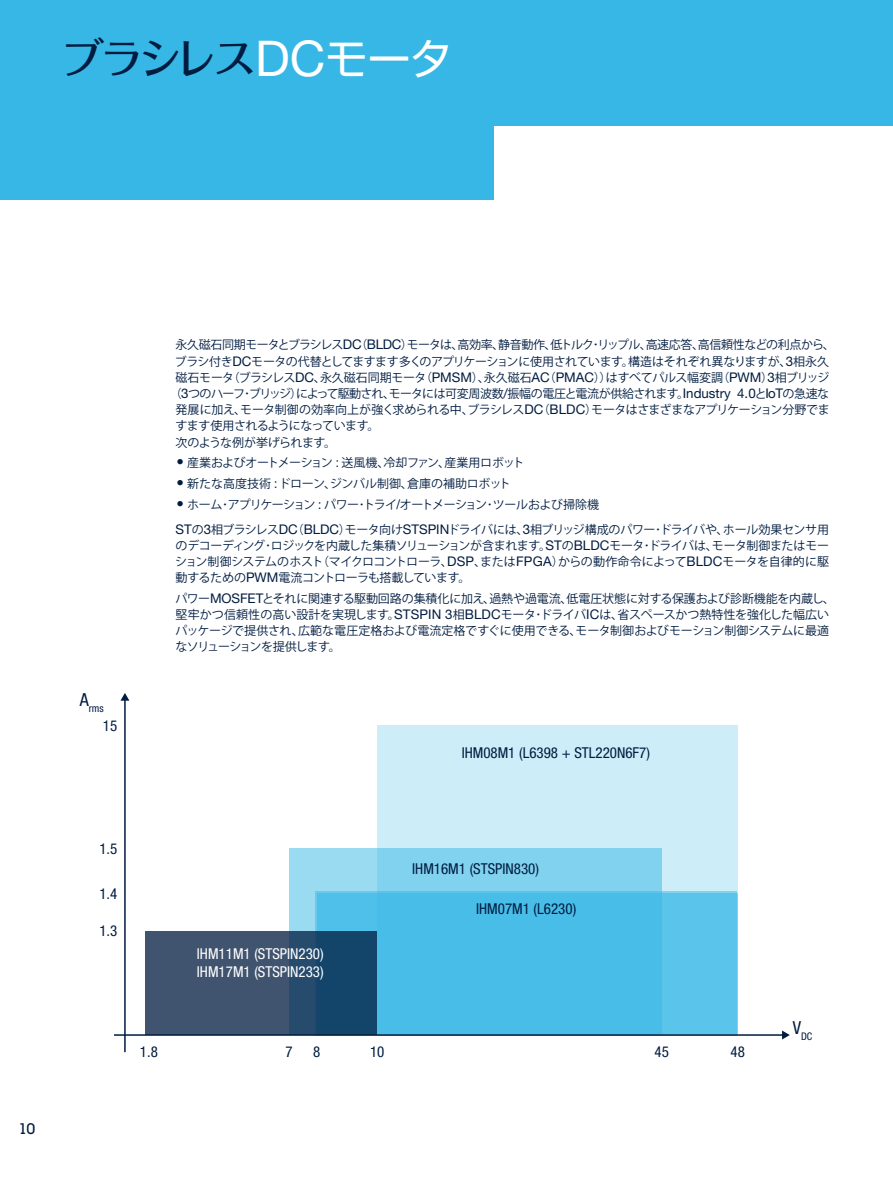
<style>
.page{position:relative;width:893px;height:1188px;background:#fff}
.page>*{position:absolute;margin:0;border:0;box-sizing:border-box;transform-origin:0 0}
.t1{font:500 42.9px "Folk Pro";letter-spacing:-.11em;color:#001c40}
.t2{font:condensed 15px "Helvetica Neue LT Std";color:#001c40}
.t3{font:condensed 15px/18px "Helvetica Neue LT Std";color:#fff}
.t4{font:500 15px "Lubalin Graph Std";color:#001c40}
.t5{font:12px/16.2px "Koz Go Pro";letter-spacing:-.035em;color:#001c40}
.t6{font:12px/16.2px "Koz Go Pro";letter-spacing:-.015em;color:#001c40}
.t7{font:12px "Koz Go Pro";color:#001c40}
.t8{font:condensed 10.5px "Helvetica Neue LT Std";color:#001c40}
.s1{font-family:"Helvetica Neue LT Std";font-weight:400;font-size:49.35px;color:#fff}
.s2{font-family:"Shin Go Pro";font-weight:400;color:#fff}
.s3{font-family:"Helvetica Neue LT Std";font-size:13.35px}
.s4{font-family:"Helvetica Neue LT Std";font-stretch:condensed;font-size:15px}
.s5{font-family:"Helvetica Neue LT Std";font-stretch:condensed;font-size:13.35px}
</style>
<div class="page">
<div style="left:377px;top:726px;width:361px;height:309px;background:#cdedf8"></div>
<hr style="left:124px;top:699px;width:2px;height:353px;background:#001c40">
<svg style="left:120px;top:693px;width:9px;height:8px"></svg>
<div style="left:289px;top:849px;width:373px;height:186px;background:linear-gradient(to right,#94d9f1,#79cfee)"></div>
<div style="left:315px;top:891px;width:422px;height:145px;background:linear-gradient(to right,#47bde8,#52c1e9)"></div>
<svg style="left:146px;top:931px;width:231px;height:103px;background:#314e6d"></svg>
<hr style="left:114px;top:1034px;width:669px;height:2px;background:#001c40">
<svg style="left:782px;top:1031px;width:8px;height:9px"></svg>
<div style="left:0;top:0;width:494px;height:200px;background:#36b7e6"></div>
<div style="left:0;top:0;width:893px;height:126px;background:#36b7e6"></div>
<h1 class="t1" style="left:61px;top:22px;width:393px">ブラシレス<span class="s1">DC</span><span class="s2">モータ</span></h1>
<p class="t4" style="left:19px;top:1119px;width:18px">10</p>
<p class="t8" style="left:80px;top:702px;width:25px"><sup>A</sup>rms</p>
<p class="t2" style="left:103px;top:717px;width:16px">15</p>
<p class="t5" style="left:176px;top:337px;width:661px">永久磁石同期モータとブラシレス<span class="s3">DC</span>（<span class="s3">BLDC</span>）モータは、高効率、静音動作、低トルク･リップル、高速応答、高信頼性などの利点から、</p>
<p class="t5" style="left:175px;top:353px;width:656px">ブラシ付き<span class="s3">DC</span>モータの代替としてますます多くのアプリケーションに使用されています。構造はそれぞれ異なりますが、<span class="s3">3</span>相永久</p>
<p class="t5" style="left:176px;top:370px;width:655px">磁石モータ（ブラシレス<span class="s3">DC</span>、永久磁石同期モータ（<span class="s3">PMSM</span>）、永久磁石<span class="s3">AC</span>（<span class="s3">PMAC</span>））はすべてパルス幅変調（<span class="s3">PWM</span>）<span class="s3">3</span>相ブリッジ</p>
<p class="t5" style="left:170px;top:386px;width:661px">（<span class="s3">3</span>つのハーフ･ブリッジ）によって駆動され、モータには可変周波数<span class="s3">/</span>振幅の電圧と電流が供給されます。<span class="s3">Industry 4.0</span>と<span class="s3">IoT</span>の急速な</p>
<p class="t5" style="left:176px;top:402px;width:656px">発展に加え、モータ制御の効率向上が強く求められる中、ブラシレス<span class="s3">DC</span>（<span class="s3">BLDC</span>）モータはさまざまなアプリケーション分野でま</p>
<p class="t5" style="left:176px;top:418px;width:205px">すます使用されるようになっています。</p>
<p class="t5" style="left:176px;top:434px;width:162px">次のような例が挙げられます。</p>
<p class="t5" style="left:176px;top:455px;width:349px"><span class="s4">•</span> 産業およびオートメーション <span class="s5">:</span> 送風機、冷却ファン、産業用ロボット</p>
<p class="t7" style="left:176px;top:476px;width:336px"><span class="s4">•</span> 新たな高度技術 <span class="s5">:</span> ドローン、ジンバル制御、倉庫の補助ロボット</p>
<p class="t5" style="left:176px;top:492px;width:655px;line-height:24.8px"><span class="s4">•</span> ホーム･アプリケーション <span class="s5">:</span> パワー･トライ<span class="s5">/</span>オートメーション･ツールおよび掃除機<br><span class="s3">ST</span>の<span class="s3">3</span>相ブラシレス<span class="s3">DC</span>（<span class="s3">BLDC</span>）モータ向け<span class="s3">STSPIN</span>ドライバには、<span class="s3">3</span>相ブリッジ構成のパワー･ドライバや、ホール効果センサ用</p>
<p class="t5" style="left:175px;top:538px;width:656px;text-align:justify">のデコーディング･ロジックを内蔵した集積ソリューションが含まれます。<span class="s3">ST</span>の<span class="s3">BLDC</span>モータ･ドライバは、モータ制御またはモーション制御システムのホスト（マイクロコントローラ、<span class="s3">DSP</span>、または<span class="s3">FPGA</span>）からの動作命令によって<span class="s3">BLDC</span>モータを自律的に駆動するための<span class="s3">PWM</span>電流コントローラも搭載しています。</p>
<p class="t6" style="left:176px;top:590px;width:661px">パワー<span class="s3">MOSFET</span>とそれに関連する駆動回路の集積化に加え、過熱や過電流、低電圧状態に対する保護および診断機能を内蔵し、堅牢かつ信頼性の高い設計を実現します。<span class="s3">STSPIN 3</span>相<span class="s3">BLDC</span>モータ･ドライバ<span class="s3">IC</span>は、省スペースかつ熱特性を強化した幅広いパッケージで提供され、広範な電圧定格および電流定格ですぐに使用できる、モータ制御およびモーション制御システムに最適なソリューションを提供します。</p>
<p class="t2" style="left:462px;top:744px;width:190px">IHM08M1 (L6398 + STL220N6F7)</p>
<p class="t2" style="left:99px;top:840px;width:19px">1.5</p>
<p class="t2" style="left:99px;top:885px;width:19px">1.4</p>
<p class="t2" style="left:99px;top:922px;width:19px">1.3</p>
<p class="t3" style="left:197px;top:944px;width:128px">IHM11M1 (STSPIN230)<br>IHM17M1 (STSPIN233)</p>
<p class="t2" style="left:412px;top:860px;width:128px">IHM16M1 (STSPIN830)</p>
<p class="t2" style="left:476px;top:900px;width:102px">IHM07M1 (L6230)</p>
<p class="t2" style="left:140px;top:1043px;width:19px">1.8</p>
<p class="t2" style="left:286px;top:1043px;width:9px">7</p>
<p class="t2" style="left:313px;top:1043px;width:9px">8</p>
<p class="t2" style="left:370px;top:1043px;width:16px">10</p>
<p class="t2" style="left:654px;top:1043px;width:16px">45</p>
<p class="t2" style="left:730px;top:1043px;width:16px">48</p>
<p class="t8" style="left:793px;top:1030px;width:21px"><sup>V</sup>DC</p>
</div>
